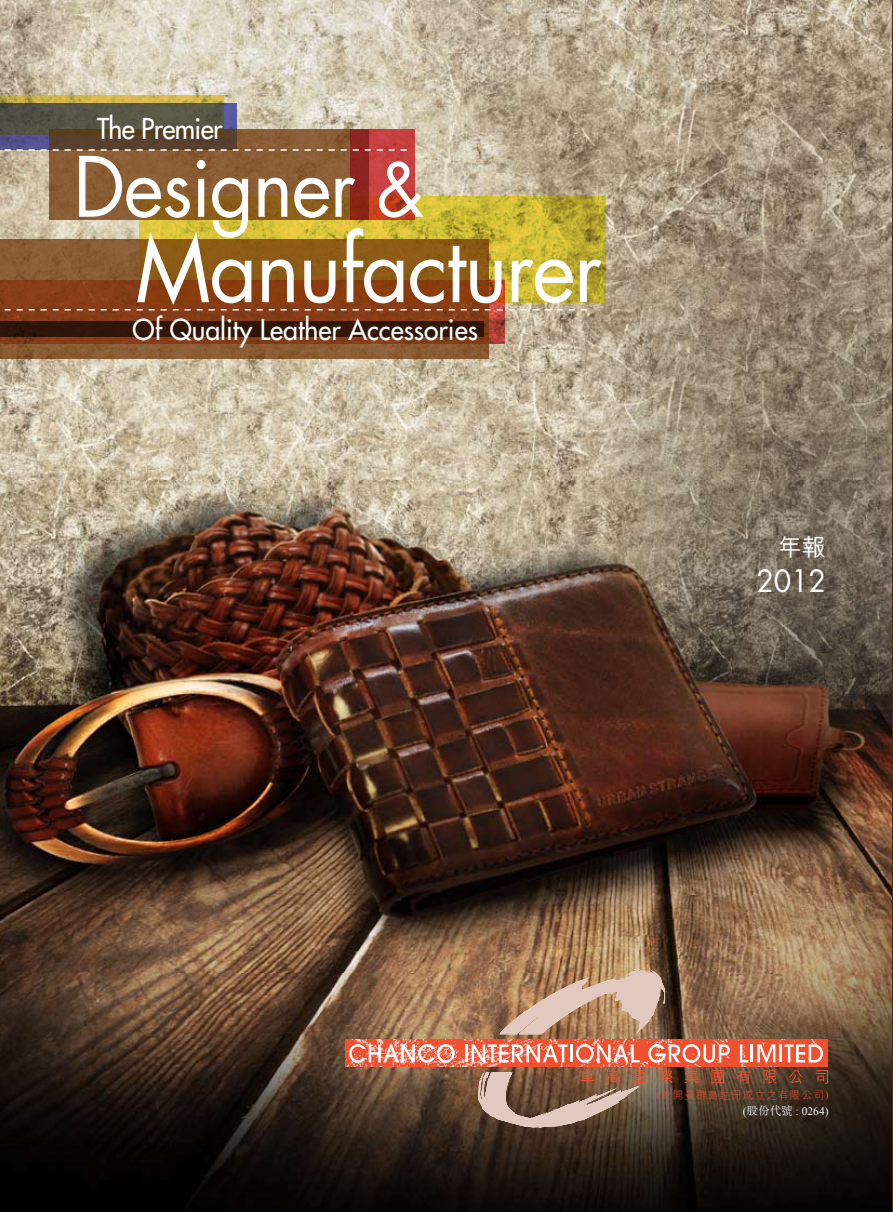
<style>
.page{position:relative;width:893px;height:1212px;background:#fff}
.page>*{position:absolute;margin:0;border:0;box-sizing:border-box;transform-origin:0 0}
.t1{font:88.35px "Futura Std";letter-spacing:-.02em;color:#fff;scale:.95 1}
.t2{font:80.85px "Futura Std";letter-spacing:-.02em;color:#fff;scale:.95 1}
.t3{font:30px "Futura Std";color:#fff;scale:.95 1}
.t4{font:500 28.05px "Futura Std";color:#fff;scale:.95 1}
.t5{font:500 28.05px "Futura Std";letter-spacing:-.025em;color:#fff;scale:.95 1}
.t6{font:500 24px "M Hei HK";color:#fff}
.t7{font:11.55px "Times New Roman";color:#fff}
.t8{font:300 10.65px "M Hei HK";letter-spacing:.1em;color:#f05030}
.s1{font-size:72.3px}
.s2{font-family:"Times New Roman";font-weight:400}
.s3{font-family:"M Sung HK";font-weight:300}
</style>
<div class="page">
<img style="left:0;top:0;width:892px;height:1212px">
<svg style="left:0;top:103px;width:237px;height:46px"></svg>
<svg style="left:0;top:95px;width:224px;height:40px;background:#706846"></svg>
<svg style="left:49px;top:130px;width:302px;height:90px;background:#825732"></svg>
<svg style="left:351px;top:130px;width:64px;height:66px;background:#b63837"></svg>
<svg style="left:139px;top:196px;width:466px;height:106px;background:#bb9e2d"></svg>
<svg style="left:488px;top:281px;width:17px;height:63px"></svg>
<svg style="left:0;top:239px;width:488px;height:119px;background:#884c1c"></svg>
<div style="left:0;top:322px;width:484px;height:15px;background:#301608"></div>
<svg style="left:0;top:309px;width:589px;height:1px"></svg>
<svg style="left:0;top:149px;width:413px;height:2px"></svg>
<hr style="left:892px;top:0;width:1px;height:1212px;background:#5f2500">
<img style="left:346px;top:1039px;width:482px;height:28px">
<svg style="left:349px;top:1044px;width:106px;height:19px"></svg>
<svg style="left:740px;top:1044px;width:35px;height:18px"></svg>
<hr style="left:779px;top:1044px;width:3px;height:18px;background:#fff">
<svg style="left:785px;top:1044px;width:38px;height:18px"></svg>
<svg style="left:736px;top:1069px;width:15px;height:15px"></svg>
<svg style="left:763px;top:1070px;width:14px;height:14px"></svg>
<svg style="left:789px;top:1070px;width:13px;height:13px"></svg>
<svg style="left:816px;top:1070px;width:12px;height:14px"></svg>
<svg style="left:465px;top:969px;width:265px;height:158px;background:#a4765f"></svg>
<p class="t5" style="left:97px;top:111px;width:133px">The Premier</p>
<p class="t2" style="left:73px;top:135px;width:371px">Designer <span class="s1">&amp;</span></p>
<p class="t1" style="left:136px;top:213px;width:493px">Manufacturer</p>
<p class="t4" style="left:133px;top:312px;width:365px">Of Quality Leather Accessories</p>
<p class="t6" style="left:778px;top:529px;width:49px">年報</p>
<p class="t3" style="left:756px;top:561px;width:75px">2012</p>
<p class="t8" style="left:656px;top:1087px;width:174px"><span class="s2">(</span>於開曼群島註冊成立之有限公司<span class="s2">)</span></p>
<p class="t7" style="left:743px;top:1103px;width:87px">(<span class="s3">股份代號</span> : 0264)</p>
</div>
